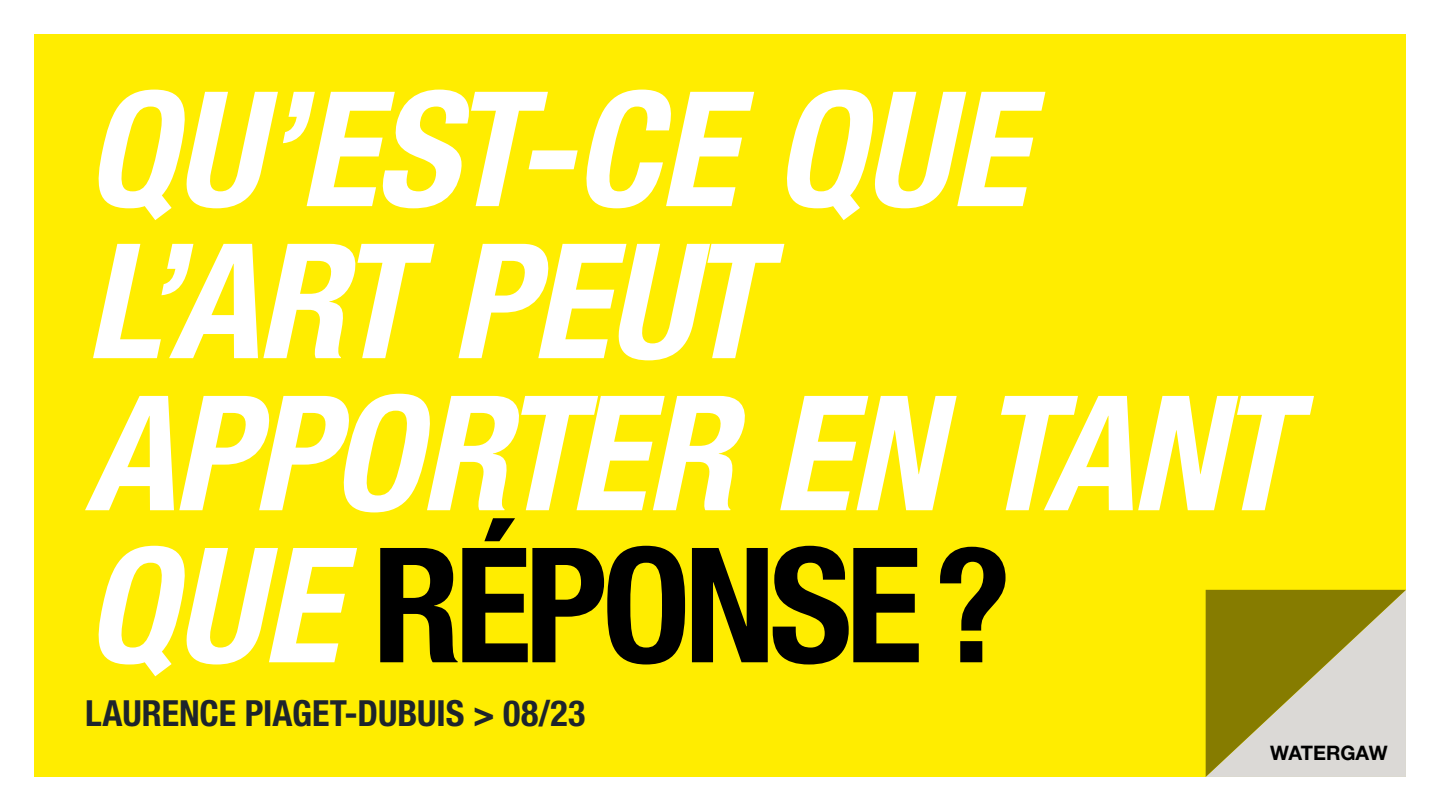
<style>
.page{position:relative;width:1440px;height:811px;background:#fff}
.page>*{position:absolute;margin:0;border:0;box-sizing:border-box;transform-origin:0 0}
.t1{font:italic 700 condensed 160px/152px "Helvetica Neue LT Std";letter-spacing:-.015em;color:#fff}
.t2{font:700 condensed 36px "Helvetica Neue LT Std";color:#1d242c}
.t3{font:700 20px "Helvetica Neue LT Std";color:#000}
.s1{font-style:normal;color:#000}
</style>
<div class="page">
<div style="left:34px;top:34px;width:1372px;height:743px;background:#ffed00"></div>
<svg style="left:1206px;top:590px;width:200px;height:187px;background:#b0aa6a"></svg>
<p class="t1" style="left:85px;top:79px;width:1208px">QU’EST-CE QUE<br>L’ART PEUT<br>APPORTER EN TANT<br>QUE <span class="s1">RÉPONSE ?</span></p>
<p class="t2" style="left:85px;top:694px;width:502px">LAURENCE PIAGET-DUBUIS &gt; 08/23</p>
<p class="t3" style="left:1270px;top:742px;width:119px">WATERGAW</p>
</div>
